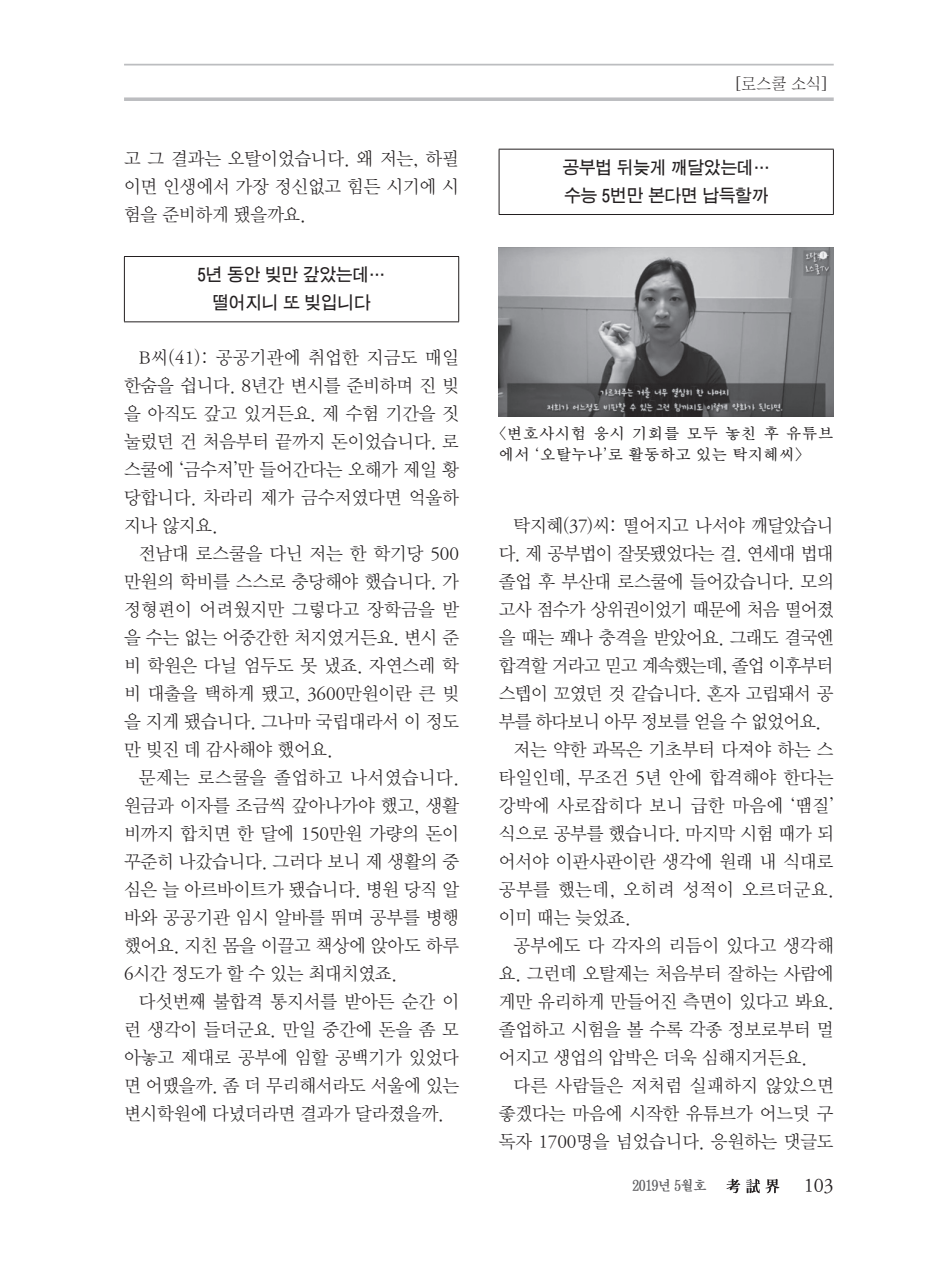
<style>
.page{position:relative;width:933px;height:1275px;background:#fff}
.page>*{position:absolute;margin:0;border:0;box-sizing:border-box;transform-origin:0 0}
.t1{font:19.25px "DX Nmu Std 30";color:#231f20}
.t2{font:18.38px/28px "DX Nmu Std 20";letter-spacing:-.01em;color:#231f20;text-align:justify}
.t3{font:18.38px "DX Nmu Std 20";letter-spacing:-.04em;color:#231f20}
.t4{font:18.38px "DX Nmu Std 20";letter-spacing:-.035em;color:#231f20}
.t5{font:18.38px "DX Nmu Std 20";letter-spacing:.015em;color:#231f20}
.t6{font:18.38px "DX Nmu Std 20";letter-spacing:.025em;color:#231f20}
.t7{font:18.38px "DX Nmu Std 20";letter-spacing:.02em;color:#231f20}
.t8{font:17.5px/28px "D Xgo Std 40";letter-spacing:-.01em;color:#231f20;text-align:center;scale:.95 1}
.t9{font:15.75px/21px "D Xmu Std 20";letter-spacing:.005em;color:#231f20}
.t10{font:15.75px "DX Shnm Std";color:#231f20}
.t11{font:14px "D Xmu Std 40";letter-spacing:-.05em;color:#5a5a5d;scale:.95 1}
</style>
<div class="page">
<svg style="left:124px;top:97px;width:709px;height:4px;fill:#bdbec1"></svg>
<hr style="left:124px;top:64px;width:709px;height:2px;background:#bcbdc0">
<svg style="left:726px;top:1179px;width:14px;height:14px"></svg>
<svg style="left:746px;top:1179px;width:33px;height:14px"></svg>
<hr style="left:124px;top:257px;width:1px;height:64px;background:#231f20">
<hr style="left:124px;top:256px;width:335px;height:1px;background:#231f20">
<hr style="left:458px;top:257px;width:1px;height:64px;background:#231f20">
<hr style="left:124px;top:321px;width:335px;height:1px;background:#231f20">
<hr style="left:499px;top:149px;width:1px;height:65px;background:#231f20">
<hr style="left:499px;top:149px;width:334px;height:1px;background:#231f20">
<hr style="left:833px;top:149px;width:1px;height:65px;background:#231f20">
<hr style="left:499px;top:214px;width:334px;height:1px;background:#231f20">
<img style="left:499px;top:248px;width:334px;height:168px">
<p class="t2" style="left:124px;top:145px;width:336px">고 그 결과는 오탈이었습니다. 왜 저는, 하필 이면 인생에서 가장 정신없고 힘든 시기에 시 험을 준비하게 됐을까요.</p>
<p class="t8" style="left:198px;top:262px;width:199px">5년 동안 빚만 갚았는데… 떨어지니 또 빚입니다</p>
<p class="t2" style="left:124px;top:344px;width:336px;text-indent:15px">B씨(41): 공공기관에 취업한 지금도 매일 한숨을 쉽니다. 8년간 변시를 준비하며 진 빚 을 아직도 갚고 있거든요. 제 수험 기간을 짓 눌렀던 건 처음부터 끝까지 돈이었습니다. 로 스쿨에 ‘금수저’만 들어간다는 오해가 제일 황 당합니다. 차라리 제가 금수저였다면 억울하 지나 않지요.</p>
<p class="t2" style="left:124px;top:540px;width:336px;text-indent:15px">전남대 로스쿨을 다닌 저는 한 학기당 500 만원의 학비를 스스로 충당해야 했습니다. 가 정형편이 어려웠지만 그렇다고 장학금을 받 을 수는 없는 어중간한 처지였거든요. 변시 준 비 학원은 다닐 엄두도 못 냈죠. 자연스레 학 비 대출을 택하게 됐고, 3600만원이란 큰 빚 을 지게 됐습니다. 그나마 국립대라서 이 정도 만 빚진 데 감사해야 했어요.</p>
<p class="t2" style="left:124px;top:764px;width:336px;text-indent:15px">문제는 로스쿨을 졸업하고 나서였습니다. 원금과 이자를 조금씩 갚아나가야 했고, 생활 비까지 합치면 한 달에 150만원 가량의 돈이 꾸준히 나갔습니다. 그러다 보니 제 생활의 중 심은 늘 아르바이트가 됐습니다. 병원 당직 알 바와 공공기관 임시 알바를 뛰며 공부를 병행 했어요. 지친 몸을 이끌고 책상에 앉아도 하루 6시간 정도가 할 수 있는 최대치였죠.</p>
<p class="t2" style="left:124px;top:988px;width:336px;text-indent:15px">다섯번째 불합격 통지서를 받아든 순간 이 런 생각이 들더군요. 만일 중간에 돈을 좀 모 아놓고 제대로 공부에 임할 공백기가 있었다 면 어땠을까. 좀 더 무리해서라도 서울에 있는 변시학원에 다녔더라면 결과가 달라졌을까.</p>
<p class="t10" style="left:735px;top:76px;width:94px">[로스쿨 소식]</p>
<p class="t8" style="left:562px;top:155px;width:220px;text-align:left">공부법 뒤늦게 깨달았는데… 수능 5번만 본다면 납득할까</p>
<p class="t9" style="left:499px;top:423px;width:336px">〈변호사시험 응시 기회를 모두 놓친 후 유튜브 에서 ‘오탈누나’로 활동하고 있는 탁지혜씨〉</p>
<p class="t2" style="left:513px;top:512px;width:321px">탁지혜(37)씨: 떨어지고 나서야 깨달았습니</p>
<p class="t3" style="left:499px;top:544px;width:336px">다. 제 공부법이 잘못됐었다는 걸. 연세대 법대</p>
<p class="t2" style="left:499px;top:568px;width:336px">졸업 후 부산대 로스쿨에 들어갔습니다. 모의</p>
<p class="t3" style="left:499px;top:600px;width:336px">고사 점수가 상위권이었기 때문에 처음 떨어졌</p>
<p class="t4" style="left:499px;top:628px;width:336px">을 때는 꽤나 충격을 받았어요. 그래도 결국엔</p>
<p class="t3" style="left:499px;top:656px;width:336px">합격할 거라고 믿고 계속했는데, 졸업 이후부터</p>
<p class="t4" style="left:499px;top:684px;width:336px">스텝이 꼬였던 것 같습니다. 혼자 고립돼서 공</p>
<p class="t3" style="left:499px;top:712px;width:324px">부를 하다보니 아무 정보를 얻을 수 없었어요.</p>
<p class="t2" style="left:513px;top:736px;width:321px">저는 약한 과목은 기초부터 다져야 하는 스</p>
<p class="t2" style="left:499px;top:764px;width:336px">타일인데, 무조건 5년 안에 합격해야 한다는</p>
<p class="t5" style="left:499px;top:796px;width:336px">강박에 사로잡히다 보니 급한 마음에 ‘땜질’</p>
<p class="t2" style="left:499px;top:820px;width:336px">식으로 공부를 했습니다. 마지막 시험 때가 되</p>
<p class="t2" style="left:499px;top:848px;width:336px">어서야 이판사판이란 생각에 원래 내 식대로</p>
<p class="t6" style="left:499px;top:880px;width:336px">공부를 했는데, 오히려 성적이 오르더군요.</p>
<p class="t2" style="left:499px;top:904px;width:133px">이미 때는 늦었죠.</p>
<p class="t2" style="left:513px;top:932px;width:322px">공부에도 다 각자의 리듬이 있다고 생각해</p>
<p class="t2" style="left:499px;top:960px;width:336px">요. 그런데 오탈제는 처음부터 잘하는 사람에</p>
<p class="t2" style="left:499px;top:988px;width:336px">게만 유리하게 만들어진 측면이 있다고 봐요.</p>
<p class="t2" style="left:499px;top:1016px;width:336px">졸업하고 시험을 볼 수록 각종 정보로부터 멀</p>
<p class="t2" style="left:499px;top:1044px;width:309px">어지고 생업의 압박은 더욱 심해지거든요.</p>
<p class="t7" style="left:513px;top:1077px;width:322px">다른 사람들은 저처럼 실패하지 않았으면</p>
<p class="t2" style="left:499px;top:1100px;width:336px">좋겠다는 마음에 시작한 유튜브가 어느덧 구</p>
<p class="t2" style="left:499px;top:1128px;width:336px">독자 1700명을 넘었습니다. 응원하는 댓글도</p>
<p class="t11" style="left:632px;top:1179px;width:80px">2019년 5월호</p>
<p class="t1" style="left:804px;top:1176px;width:31px">103</p>
</div>
